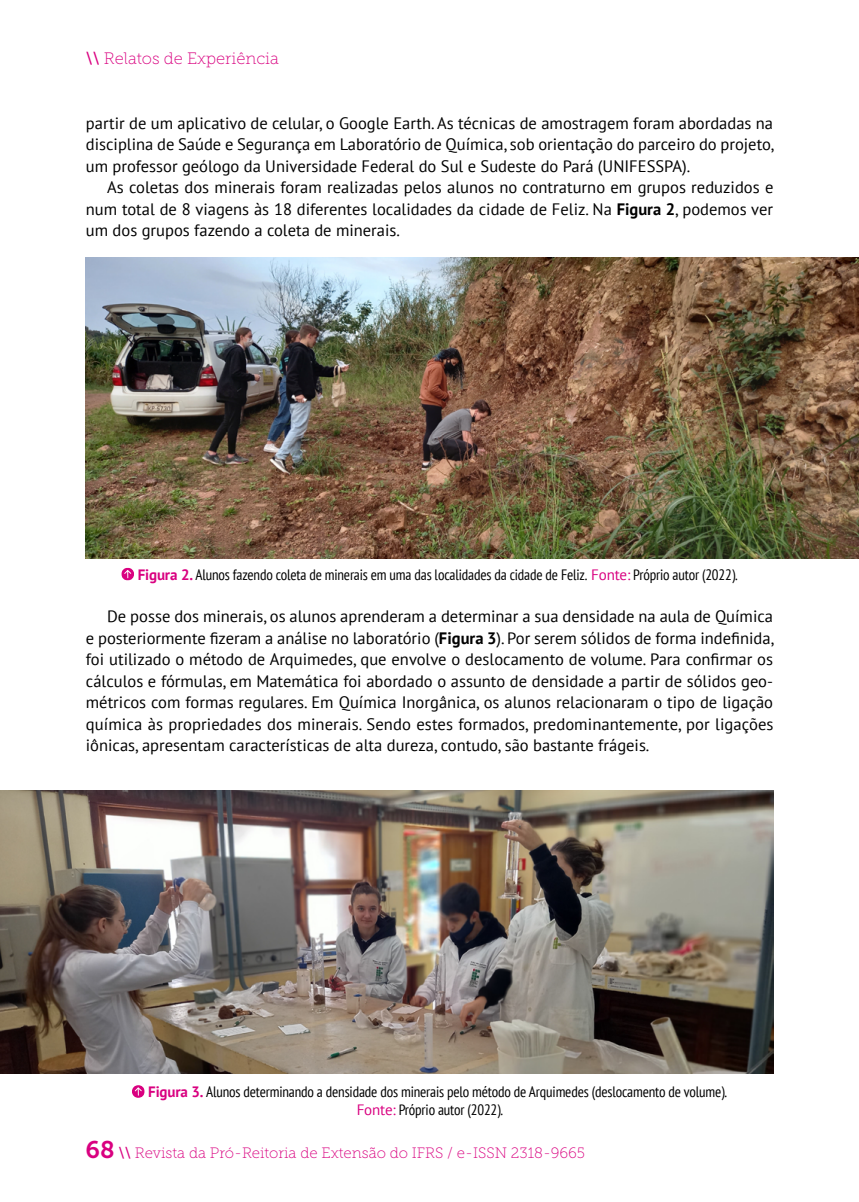
<style>
.page{position:relative;width:859px;height:1202px;background:#fff}
.page>*{position:absolute;margin:0;border:0;box-sizing:border-box;transform-origin:0 0}
.t1{font:16.5px/21.5px "PT Sans";color:#000;text-align:justify}
.t2{font:16.5px "Museo Slab 100";color:#d90080}
.t3{font:condensed 15px/18px "PT Sans";letter-spacing:-.01em;color:#000}
.t4{font:15px "Museo Slab 100";color:#d90080}
.s1{font-family:"Museo Slab 500"}
.s2{font-weight:700}
.s3{font-weight:700;font-stretch:normal;color:#d90080}
.s4{font-stretch:normal;color:#d90080}
.s5{font-family:"Museo Slab 700";font-size:24px}
</style>
<div class="page">
<img style="left:86px;top:257px;width:772px;height:301px">
<svg style="left:121px;top:567px;width:13px;height:13px"></svg>
<svg style="left:124px;top:570px;width:7px;height:8px"></svg>
<img style="left:0;top:790px;width:772px;height:282px">
<svg style="left:132px;top:1084px;width:13px;height:13px"></svg>
<svg style="left:135px;top:1087px;width:7px;height:8px"></svg>
<p class="t2" style="left:86px;top:50px;width:194px"><span class="s1">\\</span> Relatos de Experiência</p>
<p class="t1" style="left:86px;top:112px;width:689px">partir de um aplicativo de celular, o Google Earth. As técnicas de amostragem foram abordadas na disciplina de Saúde e Segurança em Laboratório de Química, sob orientação do parceiro do projeto, um professor geólogo da Universidade Federal do Sul e Sudeste do Pará (UNIFESSPA).</p>
<p class="t1" style="left:86px;top:176px;width:688px;text-indent:21px">As coletas dos minerais foram realizadas pelos alunos no contraturno em grupos reduzidos e num total de 8 viagens às 18 diferentes localidades da cidade de Feliz. Na <span class="s2">Figura 2</span>, podemos ver um dos grupos fazendo a coleta de minerais.</p>
<p class="t3" style="left:138px;top:565px;width:601px"><span class="s3">Figura 2.</span> Alunos fazendo coleta de minerais em uma das localidades da cidade de Feliz. <span class="s4">Fonte:</span> Próprio autor (2022).</p>
<p class="t1" style="left:86px;top:605px;width:689px;text-indent:21px">De posse dos minerais, os alunos aprenderam a determinar a sua densidade na aula de Química e posteriormente fizeram a análise no laboratório (<span class="s2">Figura 3</span>). Por serem sólidos de forma indefinida, foi utilizado o método de Arquimedes, que envolve o deslocamento de volume. Para confirmar os cálculos e fórmulas, em Matemática foi abordado o assunto de densidade a partir de sólidos geo&shy;métricos com formas regulares. Em Química Inorgânica, os alunos relacionaram o tipo de ligação química às propriedades dos minerais. Sendo estes formados, predominantemente, por ligações iônicas, apresentam características de alta dureza, contudo, são bastante frágeis.</p>
<p class="t3" style="left:356px;top:1082px;width:372px;text-indent:-208px"><span class="s3">Figura 3.</span> Alunos determinando a densidade dos minerais pelo método de Arquimedes (deslocamento de volume).<br><span class="s4">Fonte:</span> Próprio autor (2022).</p>
<p class="t4" style="left:85px;top:1144px;width:501px"><span class="s5">68</span> <span class="s1">\\</span> Revista da Pró-Reitoria de Extensão do IFRS / e-ISSN 2318-9665</p>
</div>
